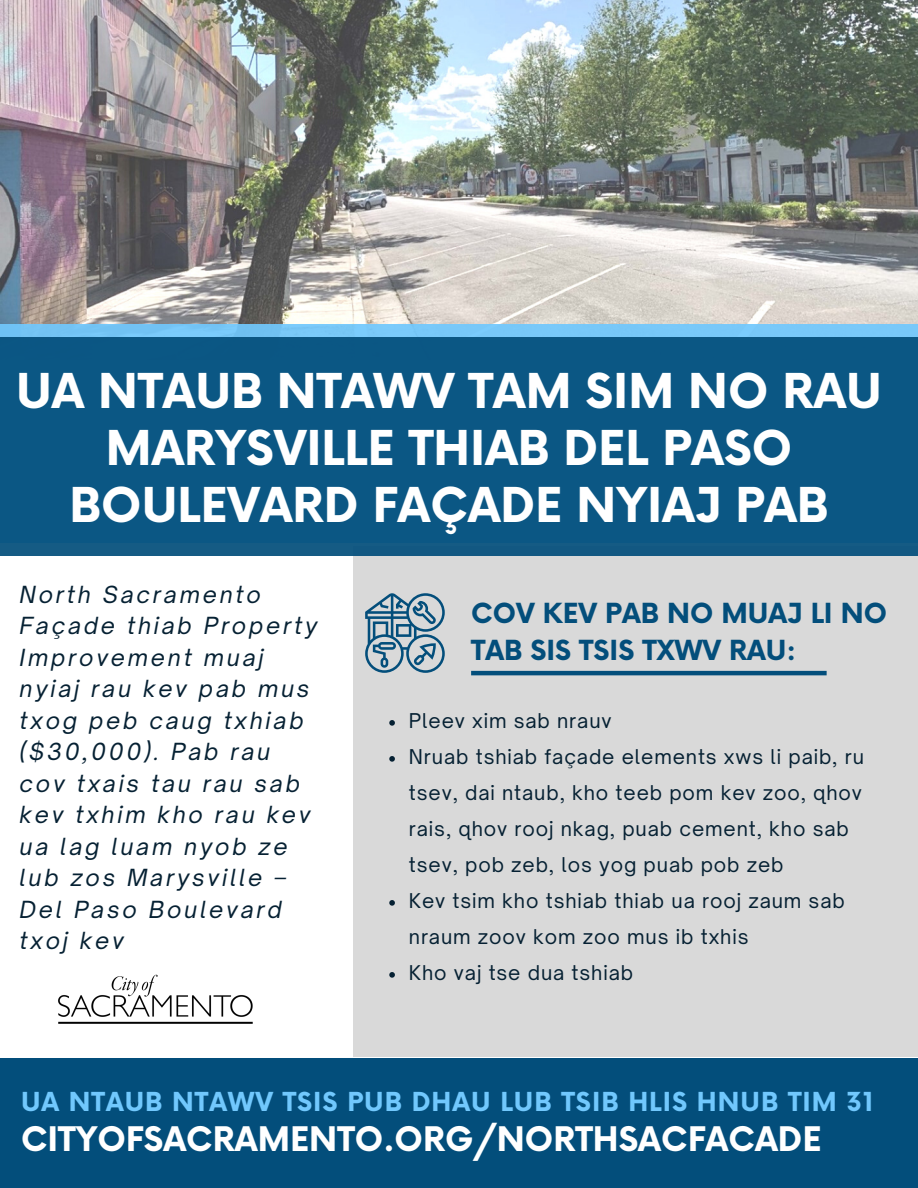
<style>
.page{position:relative;width:918px;height:1188px;background:#fff}
.page>*{position:absolute;margin:0;border:0;box-sizing:border-box;transform-origin:0 0}
.t1{font:700 46.8px/56.8px "Now";color:#fff;text-align:center}
.t2{font:700 33px "Now";color:#fff}
.t3{font:700 27px/37.2px "Now";color:#034e7b}
.t4{font:700 25.5px "Now";letter-spacing:.04em;color:#71c8fd}
.t5{font:italic 22.5px/31.5px "Open Sauce One";letter-spacing:.125em;color:#062133}
.t6{font:19.5px/36px "Open Sauce One";letter-spacing:.045em;color:#062133}
</style>
<div class="page">
<div style="left:354px;top:547px;width:564px;height:510px;background:#d9d9d9"></div>
<img style="left:0;top:0;width:918px;height:324px">
<div style="left:0;top:324px;width:918px;height:219px;background:#78c8f9"></div>
<div style="left:0;top:1058px;width:918px;height:130px;background:#034e7b"></div>
<svg style="left:365px;top:593px;width:80px;height:80px"></svg>
<img style="left:58px;top:974px;width:195px;height:50px">
<div style="left:0;top:337px;width:918px;height:219px;background:#0b5784"></div>
<svg style="left:389px;top:720px;width:6px;height:6px"></svg>
<svg style="left:389px;top:756px;width:6px;height:6px"></svg>
<svg style="left:389px;top:900px;width:6px;height:6px"></svg>
<svg style="left:389px;top:972px;width:6px;height:6px"></svg>
<hr style="left:471px;top:671px;width:356px;height:4px;background:#034e7b">
<h1 class="t1" style="left:16px;top:366px;width:867px">UA NTAUB NTAWV TAM SIM NO RAU<br>MARYSVILLE THIAB DEL PASO<br>BOULEVARD FAÇADE NYIAJ PAB</h1>
<p class="t5" style="left:20px;top:578px;width:299px">North Sacramento<br>Façade thiab Property<br>Improvement muaj nyiaj rau kev pab mus txog peb caug txhiab ($30,000). Pab rau cov txais tau rau sab kev txhim kho rau kev ua lag luam nyob ze lub zos Marysville –<br>Del Paso Boulevard txoj kev</p>
<h3 class="t3" style="left:471px;top:596px;width:417px">COV KEV PAB NO MUAJ LI NO<br>TAB SIS TSIS TXWV RAU:</h3>
<p class="t6" style="left:409px;top:702px;width:457px">Pleev xim sab nrauv<br>Nruab tshiab façade elements xws li paib, ru tsev, dai ntaub, kho teeb pom kev zoo, qhov rais, qhov rooj nkag, puab cement, kho sab tsev, pob zeb, los yog puab pob zeb<br>Kev tsim kho tshiab thiab ua rooj zaum sab nraum zoov kom zoo mus ib txhis<br>Kho vaj tse dua tshiab</p>
<h3 class="t4" style="left:21px;top:1088px;width:854px">UA NTAUB NTAWV TSIS PUB DHAU LUB TSIB HLIS HNUB TIM 31</h3>
<h2 class="t2" style="left:21px;top:1122px;width:802px">CITYOFSACRAMENTO.ORG/NORTHSACFACADE</h2>
</div>
